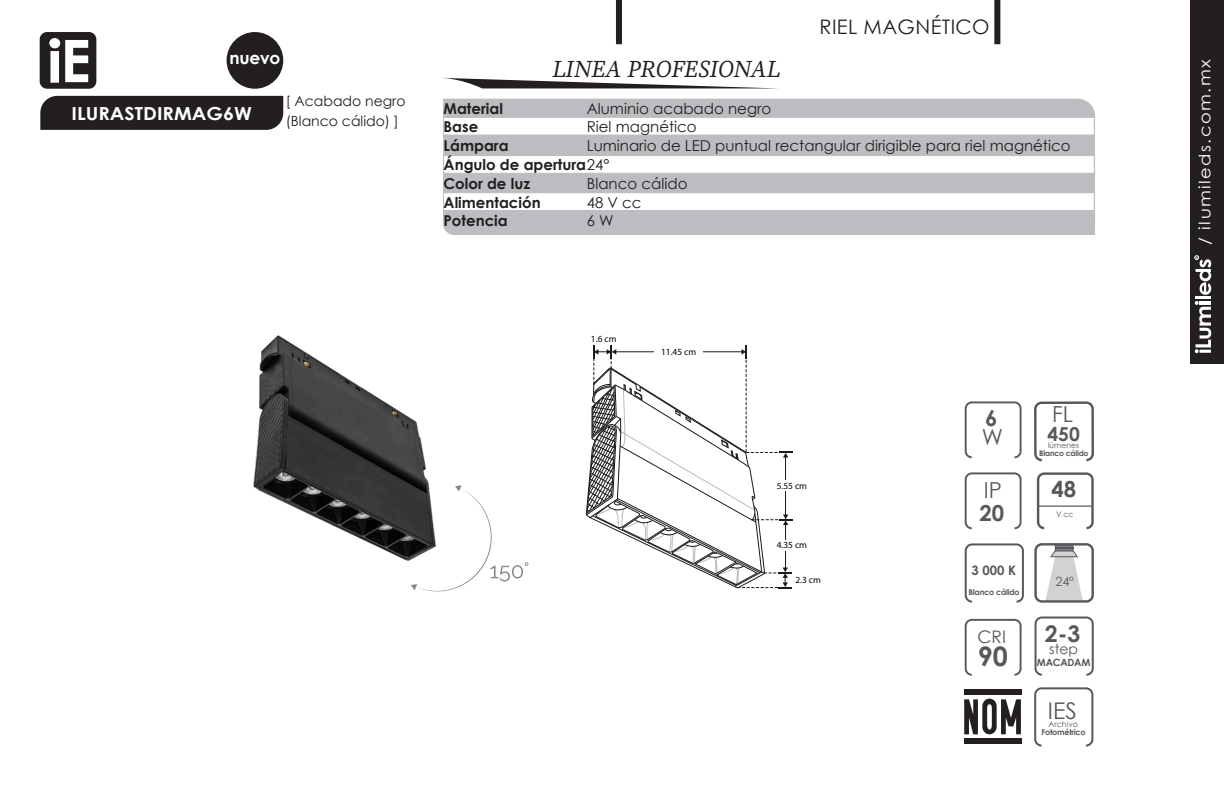
<style>
.page{position:relative;width:1224px;height:792px;background:#fff}
.page>*{position:absolute;margin:0;border:0;box-sizing:border-box;transform-origin:0 0}
.t1{font:700 26.8px "Century Gothic";color:#57585a}
.t2{font:italic 24px "Source Serif Variable";letter-spacing:-.01em;color:#231f20}
.t3{font:23px "Century Gothic";color:#57585a}
.t4{font:700 23px "Century Gothic";color:#57585a}
.t5{font:22px "Century Gothic";color:#57585a}
.t6{font:700 22px "Century Gothic";color:#57585a}
.t7{font:20px "Century Gothic";letter-spacing:.02em;color:#231f20}
.t8{font:700 19.2px "Century Gothic";color:#57585a}
.t9{font:700 18px "Century Gothic";color:#fff;scale:1.1 1}
.t10{font:17.2px "Century Gothic";color:#57585a}
.t11{font:700 17px "Century Gothic";letter-spacing:-.01em;color:#fff}
.t12{font:16px "Century Gothic";letter-spacing:.08em;color:#fff;scale:1.12 1}
.t13{font:15px "Century Gothic";color:#231f20}
.t14{font:700 15px "Century Gothic";color:#231f20}
.t15{font:14px "Century Gothic";color:#231f20}
.t16{font:14px "Century Gothic";color:#57585a}
.t17{font:700 13px "Century Gothic";color:#57585a}
.t18{font:12.8px "Century Gothic";color:#57585a}
.t19{font:700 10px "Century Gothic";letter-spacing:-.025em;color:#57585a}
.t20{font:9.4px "Century Gothic";color:#050504}
.t21{font:700 8px "Century Gothic";letter-spacing:-.025em;color:#57585a}
.t22{font:8px "Century Gothic";color:#57585a}
.t23{font:700 7.6px "Century Gothic";letter-spacing:-.025em;color:#57585a}
.t24{font:7.6px "Century Gothic";color:#57585a}
.s1{font-weight:400}
</style>
<div class="page">
<div style="left:1190px;top:0;width:34px;height:364px;background:#231f20"></div>
<hr style="left:1196px;top:296px;width:15px;height:3px;background:#fff">
<svg style="left:1195px;top:301px;width:16px;height:52px"></svg>
<svg style="left:1195px;top:255px;width:16px;height:40px"></svg>
<div style="left:616px;top:0;width:6px;height:44px;background:#231f20"></div>
<div style="left:994px;top:0;width:6px;height:44px;background:#231f20"></div>
<div style="left:40px;top:96px;width:243px;height:34px;background:#231f20"></div>
<div style="left:443px;top:98px;width:652px;height:114px;background:#bcbdc0"></div>
<div style="left:443px;top:117px;width:652px;height:19px;background:#fff;border:1px solid #bcbdc0"></div>
<div style="left:443px;top:155px;width:652px;height:19px;background:#fff;border:1px solid #bcbdc0"></div>
<div style="left:443px;top:192px;width:652px;height:19px;background:#fff;border:1px solid #bcbdc0"></div>
<div style="left:443px;top:212px;width:652px;height:23px;background:#bcbdc0"></div>
<div style="left:40px;top:32px;width:56px;height:57px;background:#231f20;border-radius:7px"></div>
<svg style="left:49px;top:38px;width:39px;height:45px"></svg>
<svg style="left:444px;top:78px;width:319px;height:10px"></svg>
<div style="left:227px;top:32px;width:56px;height:57px;background:#231f20;border-radius:50%"></div>
<img style="left:253px;top:335px;width:276px;height:230px">
<svg style="left:586px;top:345px;width:207px;height:243px"></svg>
<svg style="left:411px;top:485px;width:117px;height:107px"></svg>
<div style="left:1034px;top:687px;width:59px;height:60px;border:2px solid #57585a;border-radius:6px"></div>
<div style="left:964px;top:690px;width:58px;height:5px;background:#231f20"></div>
<div style="left:964px;top:739px;width:58px;height:5px;background:#231f20"></div>
<svg style="left:964px;top:699px;width:57px;height:35px"></svg>
<div style="left:965px;top:472px;width:57px;height:57px;border:2px solid #57585a;border-radius:6px"></div>
<div style="left:965px;top:401px;width:57px;height:57px;border:2px solid #57585a;border-radius:6px"></div>
<div style="left:1037px;top:472px;width:57px;height:57px;border:2px solid #57585a;border-radius:6px"></div>
<hr style="left:1038px;top:506px;width:55px;height:1px;background:#57585a">
<div style="left:965px;top:619px;width:57px;height:57px;border:2px solid #57585a;border-radius:6px"></div>
<div style="left:965px;top:543px;width:59px;height:60px;border:2px solid #57585a;border-radius:6px"></div>
<div style="left:1035px;top:617px;width:59px;height:59px;border:2px solid #57585a;border-radius:6px"></div>
<svg style="left:1045px;top:546px;width:38px;height:54px"></svg>
<div style="left:1034px;top:543px;width:60px;height:60px;border:2px solid #57585a;border-radius:6px"></div>
<svg style="left:1034px;top:401px;width:60px;height:60px"></svg>
<p class="t11" style="left:229px;top:47px;width:52px">nuevo</p>
<p class="t9" style="left:72px;top:102px;width:166px">ILURASTDIRMAG6W</p>
<p class="t15" style="left:286px;top:93px;width:121px">[ Acabado negro</p>
<p class="t15" style="left:286px;top:112px;width:115px">(Blanco cálido) ]</p>
<p class="t2" style="left:552px;top:53px;width:230px">LINEA PROFESIONAL</p>
<p class="t7" style="left:819px;top:15px;width:172px">RIEL MAGNÉTICO</p>
<p class="t14" style="left:444px;top:99px;width:61px">Material</p>
<p class="t14" style="left:444px;top:117px;width:36px">Base</p>
<p class="t14" style="left:444px;top:136px;width:67px">Lámpara</p>
<p class="t14" style="left:444px;top:155px;width:167px">Ángulo de apertura<span class="s1">24°</span></p>
<p class="t14" style="left:444px;top:174px;width:88px">Color de luz</p>
<p class="t14" style="left:444px;top:193px;width:99px">Alimentación</p>
<p class="t14" style="left:444px;top:211px;width:66px">Potencia</p>
<p class="t13" style="left:587px;top:99px;width:186px">Aluminio acabado negro</p>
<p class="t13" style="left:587px;top:118px;width:111px">Riel magnético</p>
<p class="t13" style="left:587px;top:137px;width:485px">Luminario de LED puntual rectangular dirigible para riel magnético</p>
<p class="t13" style="left:587px;top:174px;width:102px">Blanco cálido</p>
<p class="t13" style="left:587px;top:193px;width:56px">48 V cc</p>
<p class="t13" style="left:587px;top:212px;width:28px">6 W</p>
<p class="t20" style="left:591px;top:333px;width:27px">1.6 cm</p>
<p class="t20" style="left:661px;top:346px;width:37px">11.45 cm</p>
<p class="t20" style="left:777px;top:480px;width:32px">5.55 cm</p>
<p class="t20" style="left:777px;top:539px;width:32px">4.35 cm</p>
<p class="t20" style="left:795px;top:574px;width:27px">2.3 cm</p>
<p class="t6" style="left:985px;top:404px;width:14px">6</p>
<p class="t5" style="left:982px;top:424px;width:23px">W</p>
<p class="t5" style="left:1052px;top:400px;width:22px">FL</p>
<p class="t8" style="left:1048px;top:422px;width:34px">450</p>
<p class="t24" style="left:1048px;top:441px;width:33px">lúmenes</p>
<p class="t23" style="left:1039px;top:449px;width:51px">Blanco cálido</p>
<p class="t5" style="left:984px;top:477px;width:20px">IP</p>
<p class="t6" style="left:979px;top:500px;width:26px">20</p>
<p class="t6" style="left:1052px;top:475px;width:26px">48</p>
<p class="t24" style="left:1056px;top:509px;width:19px">V cc</p>
<p class="t17" style="left:972px;top:562px;width:46px">3 000 K</p>
<p class="t21" style="left:968px;top:587px;width:53px">Blanco cálido</p>
<p class="t18" style="left:1056px;top:574px;width:20px">24º</p>
<p class="t10" style="left:978px;top:626px;width:30px">CRI</p>
<p class="t1" style="left:978px;top:639px;width:32px">90</p>
<p class="t4" style="left:1045px;top:619px;width:37px">2-3</p>
<p class="t16" style="left:1049px;top:640px;width:30px">step</p>
<p class="t19" style="left:1037px;top:656px;width:55px">MACADAM</p>
<p class="t3" style="left:1048px;top:696px;width:30px">IES</p>
<p class="t22" style="left:1049px;top:719px;width:31px">Archivo</p>
<p class="t21" style="left:1042px;top:727px;width:46px">Fotométrico</p>
<p class="t12" style="left:1195px;top:245px;width:167px;rotate:-90deg">/ ilumileds.com.mx</p>
</div>
